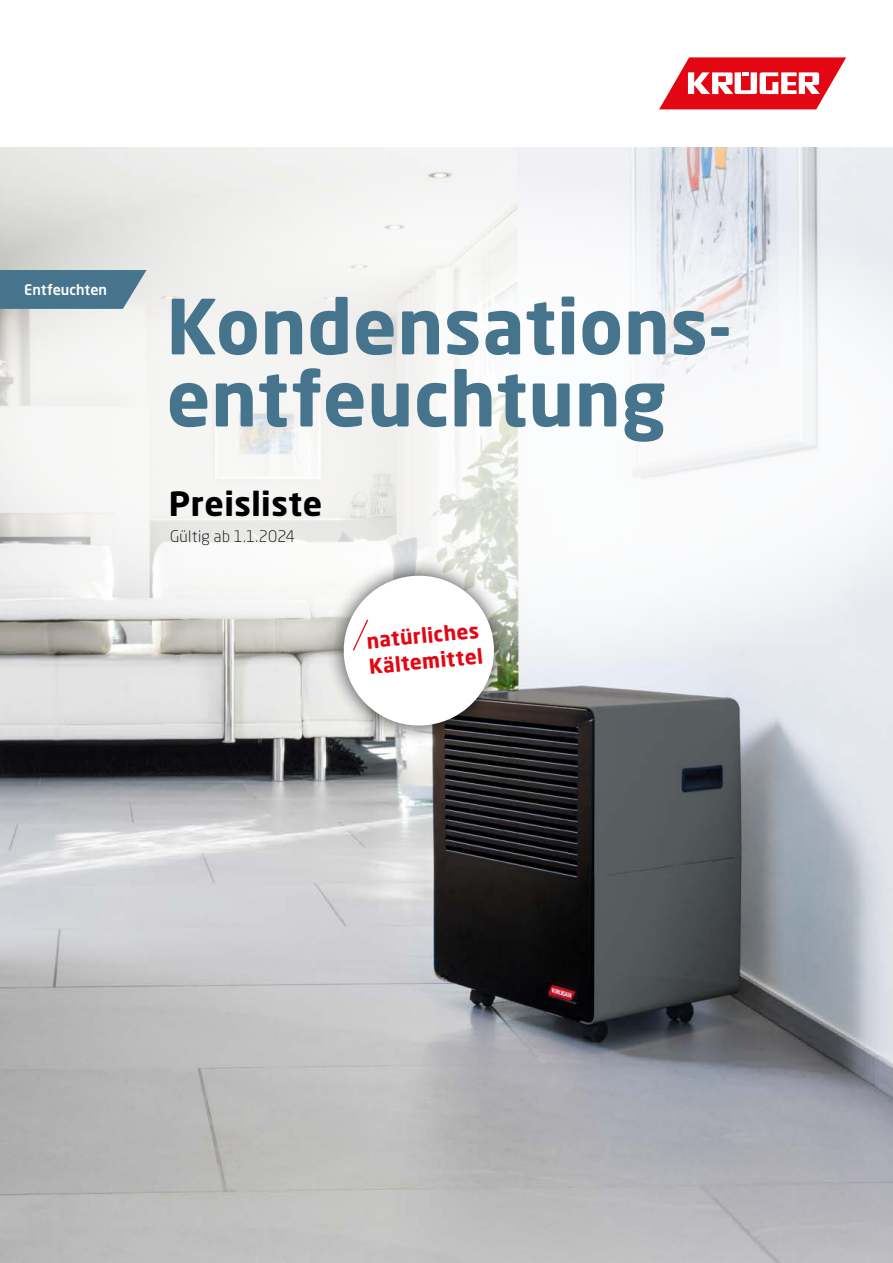
<style>
.page{position:relative;width:893px;height:1263px;background:#fff}
.page>*{position:absolute;margin:0;border:0;box-sizing:border-box;transform-origin:0 0}
.t1{font:700 75px/72px "Neo Sans Pro";letter-spacing:.01em;color:#46748d}
.t2{font:700 33px "Neo Sans Pro";letter-spacing:.015em;color:#000}
.t3{font:700 20.4px/25.5px "Neo Sans Pro";color:#e30613}
.t4{font:300 15.75px "Neo Sans Pro";letter-spacing:.02em;color:#000}
.t5{font:500 14.4px "Neo Sans Pro";letter-spacing:-.005em;color:#fff}
</style>
<div class="page">
<img style="left:0;top:147px;width:893px;height:1116px">
<svg style="left:0;top:171px;width:893px;height:514px;fill:#f4f4f4"></svg>
<svg style="left:659px;top:57px;width:187px;height:52px"></svg>
<svg style="left:0;top:270px;width:147px;height:39px;background:#547e95"></svg>
<div style="left:325px;top:557px;width:187px;height:187px;background:#000;opacity:.75"></div>
<svg style="left:340px;top:572px;width:158px;height:157px"></svg>
<p class="t5" style="left:24px;top:281px;width:84px">Entfeuchten</p>
<p class="t1" style="left:166px;top:289px;width:566px">Kondensations&shy;entfeuchtung</p>
<p class="t2" style="left:169px;top:483px;width:155px">Preisliste</p>
<p class="t4" style="left:170px;top:526px;width:126px">Gültig ab 1.1.2024</p>
<p class="t3" style="left:365px;top:627px;width:116px;rotate:-5deg">natürliches<br>Kältemittel</p>
</div>
